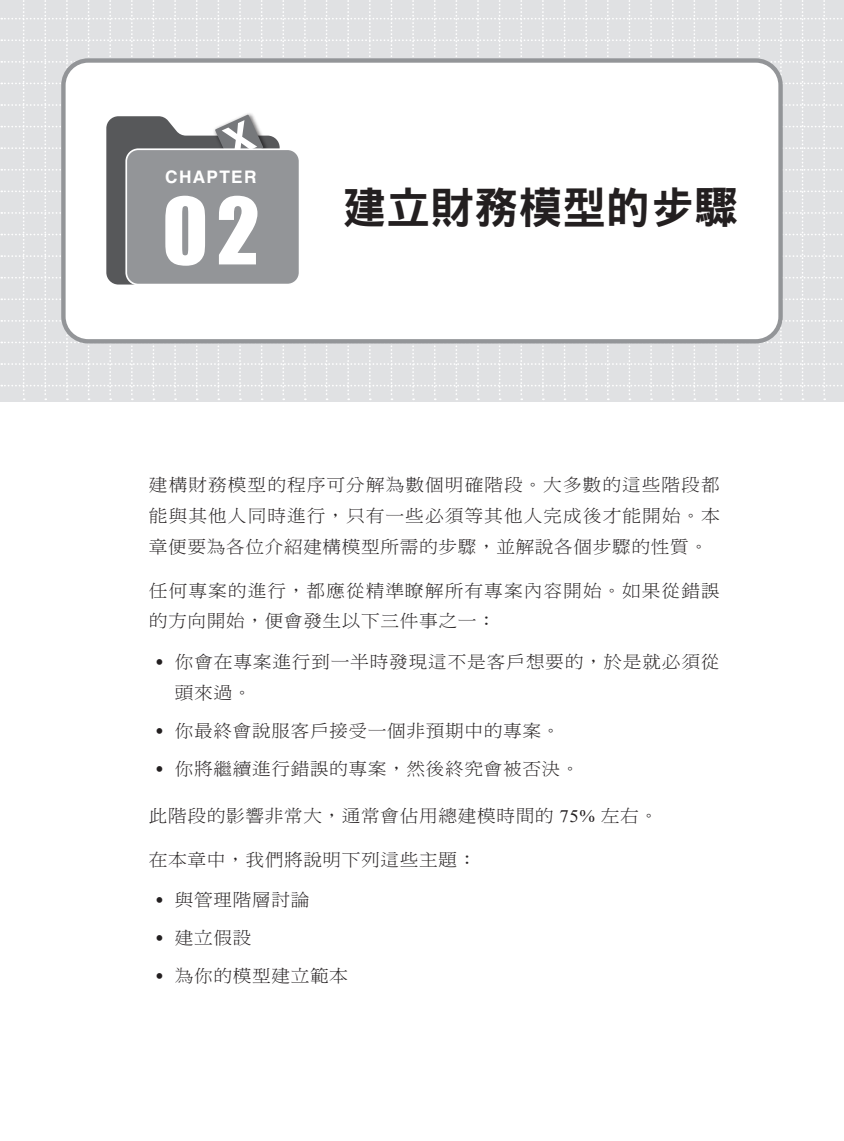
<style>
.page{position:relative;width:844px;height:1141px;background:#fff}
.page>*{position:absolute;margin:0;border:0;box-sizing:border-box;transform-origin:0 0}
.第X章{font:85.4px "Impact";color:#fff}
.章名{font:43.75px "DF Hei Std W9";letter-spacing:.005em;color:#231f20}
.內文{font:17.5px/30.6px "DF Ming Std W3";letter-spacing:.03em;color:#231f20;text-align:justify;scale:1.07 1}
.內文-2{font:17.5px/30.6px "DF Ming Std W3";letter-spacing:.055em;color:#231f20;scale:1.07 1}
.t1{font:700 17.32px "Helvetica LT Std";letter-spacing:.075em;color:#fff}
.s1{font-family:"Times New Roman"}
</style>
<div class="page">
<svg style="left:0;top:0;width:844px;height:400px"></svg>
<p class="t1" style="left:165px;top:167px;width:93px">CHAPTER</p>
<p class="第X章" style="left:162px;top:165px;width:99px">02</p>
<p class="章名" style="left:342px;top:184px;width:397px">建立財務模型的步驟</p>
<p class="內文" style="left:149px;top:469px;width:535px">建構財務模型的程序可分解為數個明確階段。大多數的這些階段都能與其他人同時進行，只有一些必須等其他人完成後才能開始。本章便要為各位介紹建構模型所需的步驟，並解說各個步驟的性質。</p>
<p class="內文-2" style="left:149px;top:575px;width:535px">任何專案的進行，都應從精準瞭解所有專案內容開始。如果從錯誤的方向開始，便會發生以下三件事之一：</p>
<p class="內文" style="left:175px;top:646px;width:510px">你會在專案進行到一半時發現這不是客戶想要的，於是就必須從頭來過。</p>
<p class="內文" style="left:175px;top:715px;width:361px">你最終會說服客戶接受一個非預期中的專案。</p>
<p class="內文" style="left:175px;top:753px;width:379px">你將繼續進行錯誤的專案，然後終究會被否決。</p>
<p class="內文" style="left:149px;top:800px;width:477px">此階段的影響非常大，通常會佔用總建模時間的 <span class="s1">75%</span> 左右。</p>
<p class="內文" style="left:149px;top:844px;width:307px">在本章中，我們將說明下列這些主題：</p>
<p class="內文" style="left:175px;top:884px;width:127px">與管理階層討論</p>
<p class="內文" style="left:175px;top:922px;width:73px">建立假設</p>
<p class="內文" style="left:175px;top:961px;width:163px">為你的模型建立範本</p>
</div>
